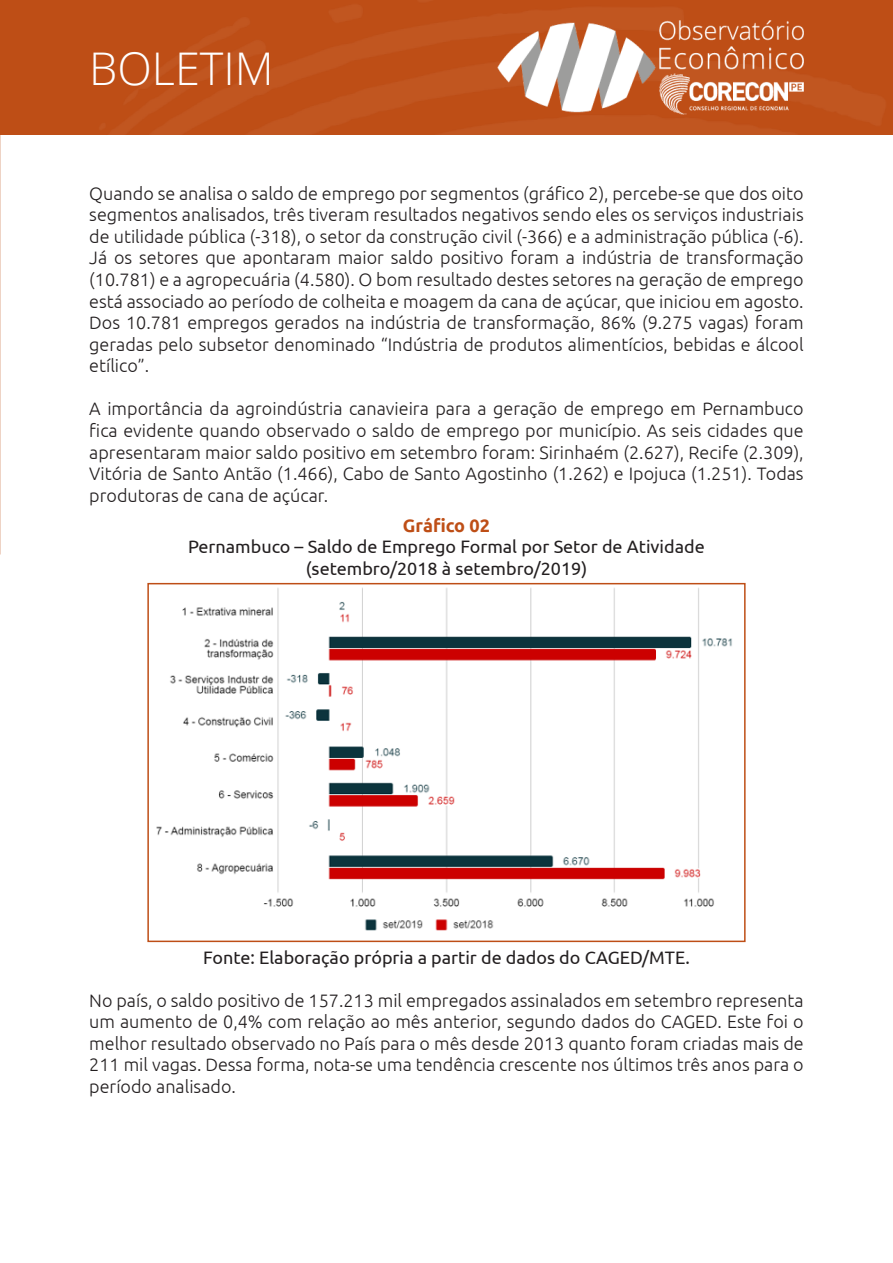
<style>
.page{position:relative;width:893px;height:1263px;background:#fff}
.page>*{position:absolute;margin:0;border:0;box-sizing:border-box;transform-origin:0 0}
.t1{font:300 45px "Open Sans";color:#fff}
.t2{font:300 18px/21.6px "Ubuntu";color:#231f20;text-align:justify}
.t3{font:18px "Ubuntu";color:#231f20}
.t4{font:700 18px "Ubuntu";color:#be4e16}
</style>
<div class="page">
<img style="left:156px;top:587px;width:576px;height:344px">
<div style="left:147px;top:583px;width:599px;height:359px;border:2px solid #be4e16"></div>
<img style="left:0;top:0;width:893px;height:135px">
<img style="left:497px;top:21px;width:307px;height:94px">
<p class="t1" style="left:89px;top:38px;width:186px">BOLETIM</p>
<p class="t2" style="left:89px;top:182px;width:716px">Quando se analisa o saldo de emprego por segmentos (gráfico 2), percebe-se que dos oito segmentos analisados, três tiveram resultados negativos sendo eles os serviços industriais de utilidade pública (-318), o setor da construção civil (-366) e a administração pública (-6).<br>Já os setores que apontaram maior saldo positivo foram a indústria de transformação (10.781) e a agropecuária (4.580). O bom resultado destes setores na geração de emprego está associado ao período de colheita e moagem da cana de açúcar, que iniciou em agosto.<br>Dos 10.781 empregos gerados na indústria de transformação, 86% (9.275 vagas) foram geradas pelo subsetor denominado “Indústria de produtos alimentícios, bebidas e álcool etílico”.</p>
<p class="t2" style="left:89px;top:398px;width:716px">A importância da agroindústria canavieira para a geração de emprego em Pernambuco fica evidente quando observado o saldo de emprego por município. As seis cidades que apresentaram maior saldo positivo em setembro foram: Sirinhaém (2.627), Recife (2.309), Vitória de Santo Antão (1.466), Cabo de Santo Agostinho (1.262) e Ipojuca (1.251). Todas produtoras de cana de açúcar.</p>
<p class="t4" style="left:403px;top:514px;width:88px">Gráfico 02</p>
<p class="t3" style="left:188px;top:536px;width:518px">Pernambuco – Saldo de Emprego Formal por Setor de Atividade</p>
<p class="t3" style="left:306px;top:558px;width:283px">(setembro/2018 à setembro/2019)</p>
<p class="t3" style="left:203px;top:946px;width:488px">Fonte: Elaboração própria a partir de dados do CAGED/MTE.</p>
<p class="t2" style="left:89px;top:989px;width:716px">No país, o saldo positivo de 157.213 mil empregados assinalados em setembro representa um aumento de 0,4% com relação ao mês anterior, segundo dados do CAGED. Este foi o melhor resultado observado no País para o mês desde 2013 quanto foram criadas mais de 211 mil vagas. Dessa forma, nota-se uma tendência crescente nos últimos três anos para o período analisado.</p>
</div>
